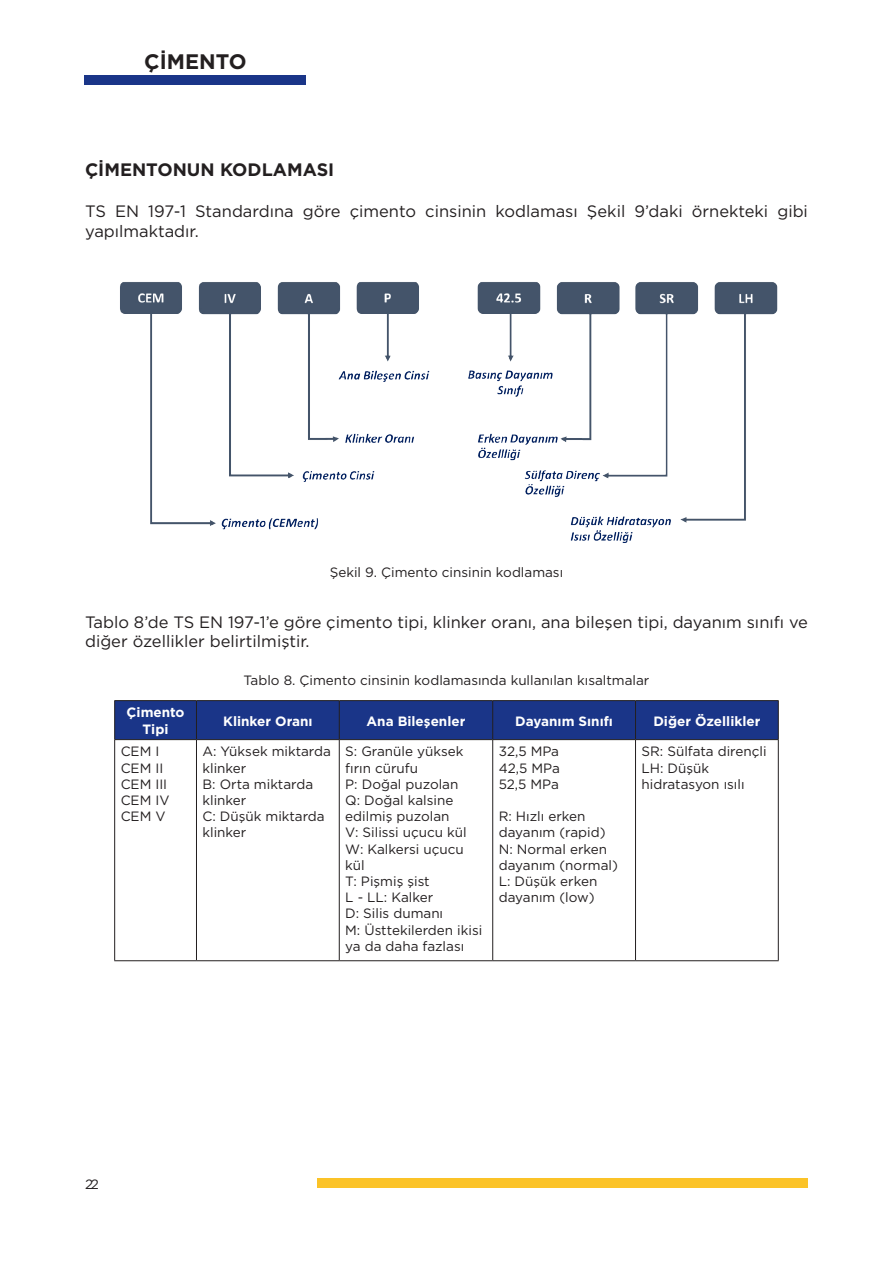
<style>
.page{position:relative;width:893px;height:1263px;background:#fff}
.page>*{position:absolute;margin:0;border:0;box-sizing:border-box;transform-origin:0 0}
.t1{font:700 21px "Gotham";color:#231f20}
.t2{font:700 18px "Gotham";color:#231f20}
.t3{font:16.5px/19.8px "Gotham";color:#231f20}
.t4{font:13.5px/16.2px "Gotham";color:#231f20}
.t5{font:700 13.5px/16.2px "Gotham";color:#fff;text-align:center}
</style>
<div class="page">
<div style="left:85px;top:76px;width:221px;height:9px;background:#1a3588"></div>
<div style="left:317px;top:1178px;width:491px;height:9px;background:#fbc328"></div>
<img style="left:120px;top:282px;width:658px;height:261px">
<div style="left:115px;top:701px;width:663px;height:38px;background:#1a3588"></div>
<hr style="left:196px;top:700px;width:143px;height:1px;background:#231f20">
<hr style="left:339px;top:700px;width:154px;height:1px;background:#231f20">
<hr style="left:493px;top:700px;width:142px;height:1px;background:#231f20">
<hr style="left:492px;top:701px;width:1px;height:38px;background:#231f20">
<hr style="left:635px;top:700px;width:144px;height:1px;background:#231f20">
<hr style="left:635px;top:701px;width:1px;height:38px;background:#231f20">
<hr style="left:778px;top:701px;width:1px;height:38px;background:#231f20">
<hr style="left:196px;top:739px;width:143px;height:1px;background:#231f20">
<hr style="left:339px;top:739px;width:154px;height:1px;background:#231f20">
<hr style="left:493px;top:739px;width:142px;height:1px;background:#231f20">
<hr style="left:492px;top:740px;width:1px;height:220px;background:#231f20">
<hr style="left:635px;top:739px;width:144px;height:1px;background:#231f20">
<hr style="left:635px;top:740px;width:1px;height:220px;background:#231f20">
<hr style="left:778px;top:740px;width:1px;height:220px;background:#231f20">
<hr style="left:196px;top:960px;width:143px;height:1px;background:#231f20">
<hr style="left:339px;top:960px;width:154px;height:1px;background:#231f20">
<hr style="left:493px;top:960px;width:142px;height:1px;background:#231f20">
<hr style="left:635px;top:960px;width:144px;height:1px;background:#231f20">
<hr style="left:114px;top:700px;width:82px;height:1px;background:#231f20">
<hr style="left:114px;top:701px;width:1px;height:38px;background:#231f20">
<hr style="left:196px;top:701px;width:1px;height:38px;background:#231f20">
<hr style="left:339px;top:701px;width:1px;height:38px;background:#231f20">
<hr style="left:114px;top:739px;width:82px;height:1px;background:#231f20">
<hr style="left:114px;top:740px;width:1px;height:220px;background:#231f20">
<hr style="left:196px;top:740px;width:1px;height:220px;background:#231f20">
<hr style="left:339px;top:740px;width:1px;height:220px;background:#231f20">
<hr style="left:114px;top:960px;width:82px;height:1px;background:#231f20">
<h1 class="t1" style="left:144px;top:48px;width:104px">ÇİMENTO</h1>
<p class="t2" style="left:85px;top:158px;width:251px">ÇİMENTONUN KODLAMASI</p>
<p class="t3" style="left:85px;top:201px;width:724px">TS EN 197-1 Standardına göre çimento cinsinin kodlaması Şekil 9’daki örnekteki gibi yapılmaktadır.</p>
<p class="t4" style="left:330px;top:564px;width:235px">Şekil 9. Çimento cinsinin kodlaması</p>
<p class="t3" style="left:85px;top:611px;width:724px">Tablo 8’de TS EN 197-1’e göre çimento tipi, klinker oranı, ana bileşen tipi, dayanım sınıfı ve diğer özellikler belirtilmiştir.</p>
<p class="t4" style="left:244px;top:672px;width:407px">Tablo 8. Çimento cinsinin kodlamasında kullanılan kısaltmalar</p>
<p class="t5" style="left:127px;top:704px;width:59px">Çimento<br>Tipi</p>
<p class="t5" style="left:223px;top:712px;width:91px">Klinker Oranı</p>
<p class="t5" style="left:367px;top:712px;width:100px">Ana Bileşenler</p>
<p class="t5" style="left:515px;top:712px;width:99px">Dayanım Sınıfı</p>
<p class="t5" style="left:653px;top:712px;width:109px">Diğer Özellikler</p>
<p class="t4" style="left:121px;top:743px;width:40px">CEM I</p>
<p class="t4" style="left:121px;top:759px;width:44px">CEM II</p>
<p class="t4" style="left:121px;top:776px;width:48px">CEM III</p>
<p class="t4" style="left:121px;top:792px;width:50px">CEM IV</p>
<p class="t4" style="left:121px;top:808px;width:46px">CEM V</p>
<p class="t4" style="left:641px;top:743px;width:127px">SR: Sülfata dirençli</p>
<p class="t4" style="left:641px;top:759px;width:105px">LH: Düşük hidratasyon ısılı</p>
<p class="t4" style="left:202px;top:743px;width:130px">A: Yüksek miktarda klinker</p>
<p class="t4" style="left:202px;top:776px;width:112px">B: Orta miktarda klinker</p>
<p class="t4" style="left:202px;top:808px;width:124px">C: Düşük miktarda klinker</p>
<p class="t4" style="left:345px;top:743px;width:120px">S: Granüle yüksek fırın cürufu</p>
<p class="t4" style="left:345px;top:776px;width:115px">P: Doğal puzolan</p>
<p class="t4" style="left:345px;top:792px;width:110px">Q: Doğal kalsine edilmiş puzolan</p>
<p class="t4" style="left:345px;top:824px;width:123px">V: Silissi uçucu kül</p>
<p class="t4" style="left:345px;top:840px;width:120px">W: Kalkersi uçucu kül</p>
<p class="t4" style="left:345px;top:873px;width:86px">T: Pişmiş şist</p>
<p class="t4" style="left:345px;top:889px;width:89px">L - LL: Kalker</p>
<p class="t4" style="left:345px;top:905px;width:99px">D: Silis dumanı</p>
<p class="t4" style="left:345px;top:921px;width:139px">M: Üsttekilerden ikisi ya da daha fazlası</p>
<p class="t4" style="left:499px;top:743px;width:62px">32,5 MPa</p>
<p class="t4" style="left:499px;top:759px;width:63px">42,5 MPa</p>
<p class="t4" style="left:499px;top:776px;width:62px">52,5 MPa</p>
<p class="t4" style="left:499px;top:808px;width:108px">R: Hızlı erken dayanım (rapid)</p>
<p class="t4" style="left:499px;top:840px;width:121px">N: Normal erken dayanım (normal)</p>
<p class="t4" style="left:499px;top:873px;width:100px">L: Düşük erken dayanım (low)</p>
<p class="t4" style="left:85px;top:1175px;width:16px">22</p>
</div>
